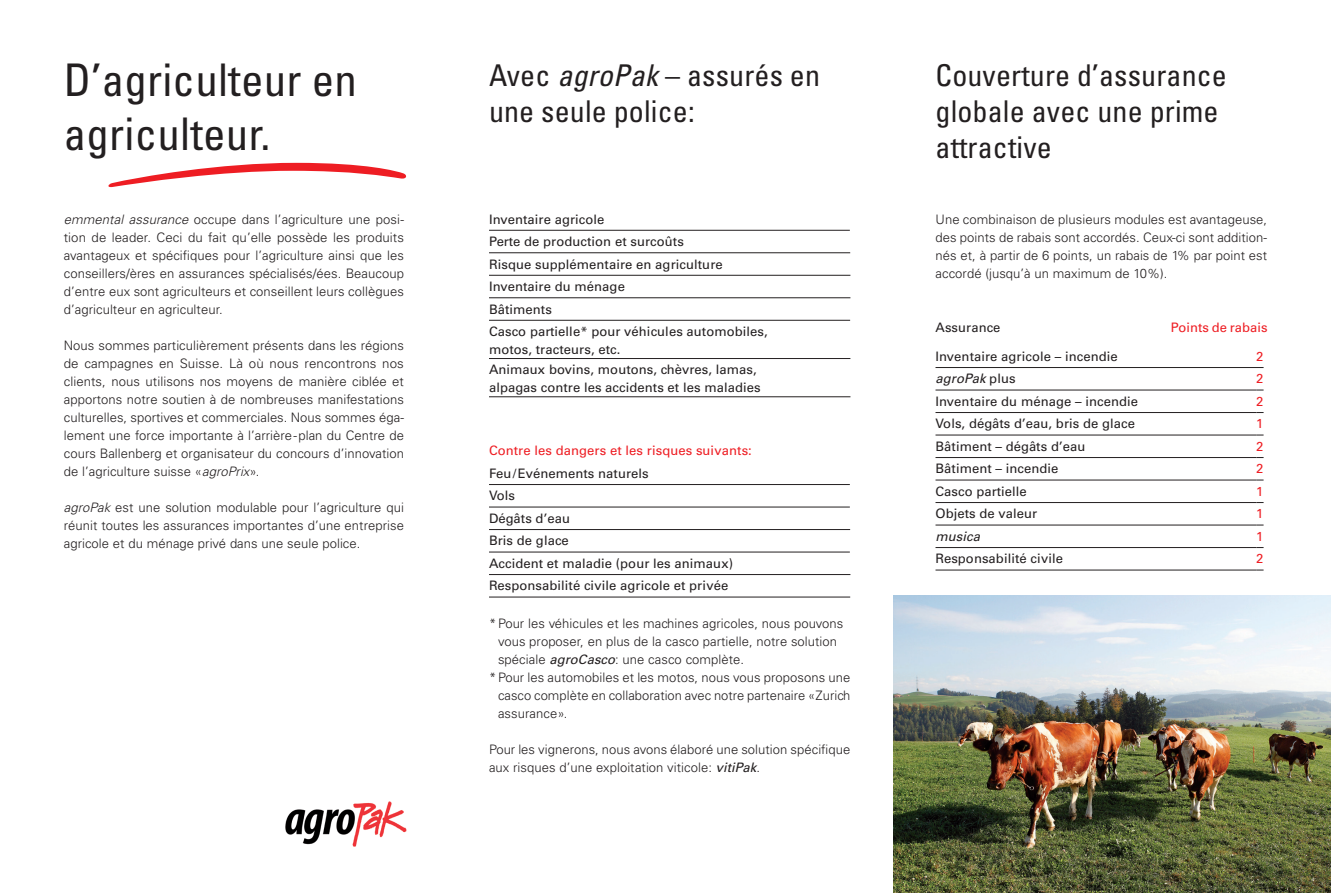
<style>
.page{position:relative;width:1331px;height:893px;background:#fff}
.page>*{position:absolute;margin:0;border:0;box-sizing:border-box;transform-origin:0 0}
.t1{font:condensed 45px/54px "Univers LT Std";letter-spacing:.005em;color:#231f20}
.t2{font:condensed 30px/36px "Univers LT Std";letter-spacing:.005em;color:#231f20}
.t3{font:300 13.05px/18px "Univers LT Std";letter-spacing:.005em;color:#231f20;text-align:justify}
.t4{font:13.05px/22.5px "Univers LT Std";letter-spacing:.005em;color:#231f20}
.t5{font:13.05px "Univers LT Std";letter-spacing:.005em;color:#ee1d23}
.t6{font:italic 13.05px "Univers LT Std";letter-spacing:.005em;color:#231f20}
.s1{font-style:italic}
.s2{font-weight:400;font-style:italic}
.s3{font-style:normal}
</style>
<div class="page">
<hr style="left:489px;top:230px;width:361px;height:1px;background:#231f20">
<hr style="left:489px;top:252px;width:361px;height:1px;background:#231f20">
<hr style="left:489px;top:275px;width:361px;height:1px;background:#231f20">
<hr style="left:489px;top:297px;width:361px;height:1px;background:#231f20">
<hr style="left:489px;top:320px;width:361px;height:1px;background:#231f20">
<hr style="left:489px;top:358px;width:361px;height:1px;background:#231f20">
<hr style="left:489px;top:396px;width:361px;height:1px;background:#231f20">
<hr style="left:489px;top:484px;width:361px;height:1px;background:#231f20">
<hr style="left:489px;top:507px;width:361px;height:1px;background:#231f20">
<hr style="left:489px;top:529px;width:361px;height:1px;background:#231f20">
<hr style="left:489px;top:552px;width:361px;height:1px;background:#231f20">
<hr style="left:489px;top:574px;width:361px;height:1px;background:#231f20">
<hr style="left:489px;top:597px;width:361px;height:1px;background:#231f20">
<hr style="left:935px;top:367px;width:328px;height:1px;background:#231f20">
<hr style="left:935px;top:390px;width:321px;height:1px;background:#231f20">
<hr style="left:935px;top:412px;width:321px;height:1px;background:#231f20">
<hr style="left:935px;top:435px;width:321px;height:1px;background:#231f20">
<hr style="left:935px;top:457px;width:321px;height:1px;background:#231f20">
<hr style="left:935px;top:480px;width:321px;height:1px;background:#231f20">
<hr style="left:935px;top:502px;width:321px;height:1px;background:#231f20">
<hr style="left:935px;top:525px;width:321px;height:1px;background:#231f20">
<hr style="left:935px;top:547px;width:321px;height:1px;background:#231f20">
<hr style="left:935px;top:570px;width:321px;height:1px;background:#231f20">
<svg style="left:108px;top:163px;width:298px;height:24px"></svg>
<img style="left:285px;top:801px;width:122px;height:46px">
<img style="left:893px;top:595px;width:438px;height:298px">
<h1 class="t1" style="left:64px;top:53px;width:295px">D’agriculteur en agriculteur.</h1>
<p class="t3" style="left:64px;top:210px;width:342px"><span class="s1">emmental assurance</span> occupe dans l’agriculture une posi&shy;tion de leader. Ceci du fait qu’elle possède les produits avantageux et spécifiques pour l’agriculture ainsi que les conseillers/ères en assurances spécialisés/ées. Beaucoup d’entre eux sont agriculteurs et conseillent leurs collègues d’agriculteur en agriculteur.</p>
<p class="t3" style="left:64px;top:336px;width:342px">Nous sommes particulièrement présents dans les régions de campagnes en Suisse. Là où nous rencontrons nos clients, nous utilisons nos moyens de manière ciblée et apportons notre soutien à de nombreuses manifestations culturelles, sportives et commerciales. Nous sommes éga&shy;lement une force importante à l’arrière-plan du Centre de cours Ballenberg et organisateur du concours d’innovation de l’agriculture suisse «<span class="s1">agroPrix</span>».</p>
<p class="t3" style="left:64px;top:498px;width:342px"><span class="s1">agroPak</span> est une solution modulable pour l’agriculture qui réunit toutes les assurances importantes d’une entreprise agricole et du ménage privé dans une seule police.</p>
<h2 class="t2" style="left:489px;top:56px;width:333px">Avec <span class="s1">agroPak</span> – assurés en une seule police:</h2>
<p class="t4" style="left:489px;top:208px;width:280px">Inventaire agricole<br>Perte de production et surcoûts<br>Risque supplémentaire en agriculture<br>Inventaire du ménage<br>Bâtiments<br>Casco partielle* pour véhicules automobiles,</p>
<p class="t4" style="left:489px;top:339px;width:269px;line-height:20.2px">motos, tracteurs, etc.<br>Animaux bovins, moutons, chèvres, lamas,</p>
<p class="t4" style="left:489px;top:376px;width:273px">alpagas contre les accidents et les maladies</p>
<p class="t5" style="left:489px;top:443px;width:264px">Contre les dangers et les risques suivants:</p>
<p class="t4" style="left:489px;top:462px;width:245px">Feu/Evénements naturels<br>Vols<br>Dégâts d’eau<br>Bris de glace<br>Accident et maladie (pour les animaux)<br>Responsabilité civile agricole et privée</p>
<p class="t3" style="left:489px;top:614px;width:356px">*Pour les véhicules et les machines agricoles, nous pouvons</p>
<p class="t3" style="left:498px;top:632px;width:341px">vous proposer, en plus de la casco partielle, notre solution</p>
<p class="t3" style="left:498px;top:650px;width:248px">spéciale <span class="s2">agroCasco</span>: une casco complète.</p>
<p class="t3" style="left:489px;top:668px;width:363px">*Pour les automobiles et les motos, nous vous proposons une</p>
<p class="t3" style="left:498px;top:686px;width:354px">casco complète en collaboration avec notre partenaire «Zurich</p>
<p class="t3" style="left:498px;top:704px;width:71px">assurance».</p>
<p class="t3" style="left:489px;top:740px;width:363px">Pour les vignerons, nous avons élaboré une solution spécifique aux risques d’une exploitation viticole: <span class="s2">vitiPak</span>.</p>
<h2 class="t2" style="left:935px;top:56px;width:293px">Couverture d’assurance globale avec une prime attractive</h2>
<p class="t3" style="left:935px;top:210px;width:333px">Une combinaison de plusieurs modules est avantageuse, des points de rabais sont accordés. Ceux-ci sont addition&shy;nés et, à partir de 6 points, un rabais de 1% par point est accordé (jusqu’à un maximum de 10%).</p>
<p class="t4" style="left:935px;top:316px;width:67px">Assurance</p>
<p class="t5" style="left:1171px;top:319px;width:98px">Points de rabais</p>
<p class="t4" style="left:935px;top:345px;width:184px">Inventaire agricole – incendie</p>
<p class="t5" style="left:1256px;top:348px;width:9px">2</p>
<p class="t6" style="left:935px;top:371px;width:82px">agroPak <span class="s3">plus</span></p>
<p class="t5" style="left:1256px;top:371px;width:9px">2</p>
<p class="t4" style="left:935px;top:390px;width:204px">Inventaire du ménage – incendie</p>
<p class="t5" style="left:1256px;top:393px;width:9px">2</p>
<p class="t4" style="left:935px;top:412px;width:201px">Vols, dégâts d’eau, bris de glace</p>
<p class="t5" style="left:1256px;top:416px;width:9px">1</p>
<p class="t4" style="left:935px;top:435px;width:151px">Bâtiment – dégâts d’eau</p>
<p class="t5" style="left:1256px;top:438px;width:9px">2</p>
<p class="t4" style="left:935px;top:457px;width:124px">Bâtiment – incendie</p>
<p class="t5" style="left:1256px;top:461px;width:9px">2</p>
<p class="t4" style="left:935px;top:480px;width:93px">Casco partielle</p>
<p class="t5" style="left:1256px;top:483px;width:9px">1</p>
<p class="t4" style="left:935px;top:502px;width:103px">Objets de valeur</p>
<p class="t5" style="left:1256px;top:506px;width:9px">1</p>
<p class="t6" style="left:935px;top:528px;width:46px">musica</p>
<p class="t5" style="left:1256px;top:528px;width:9px">1</p>
<p class="t4" style="left:935px;top:547px;width:129px">Responsabilité civile</p>
<p class="t5" style="left:1256px;top:551px;width:9px">2</p>
</div>
